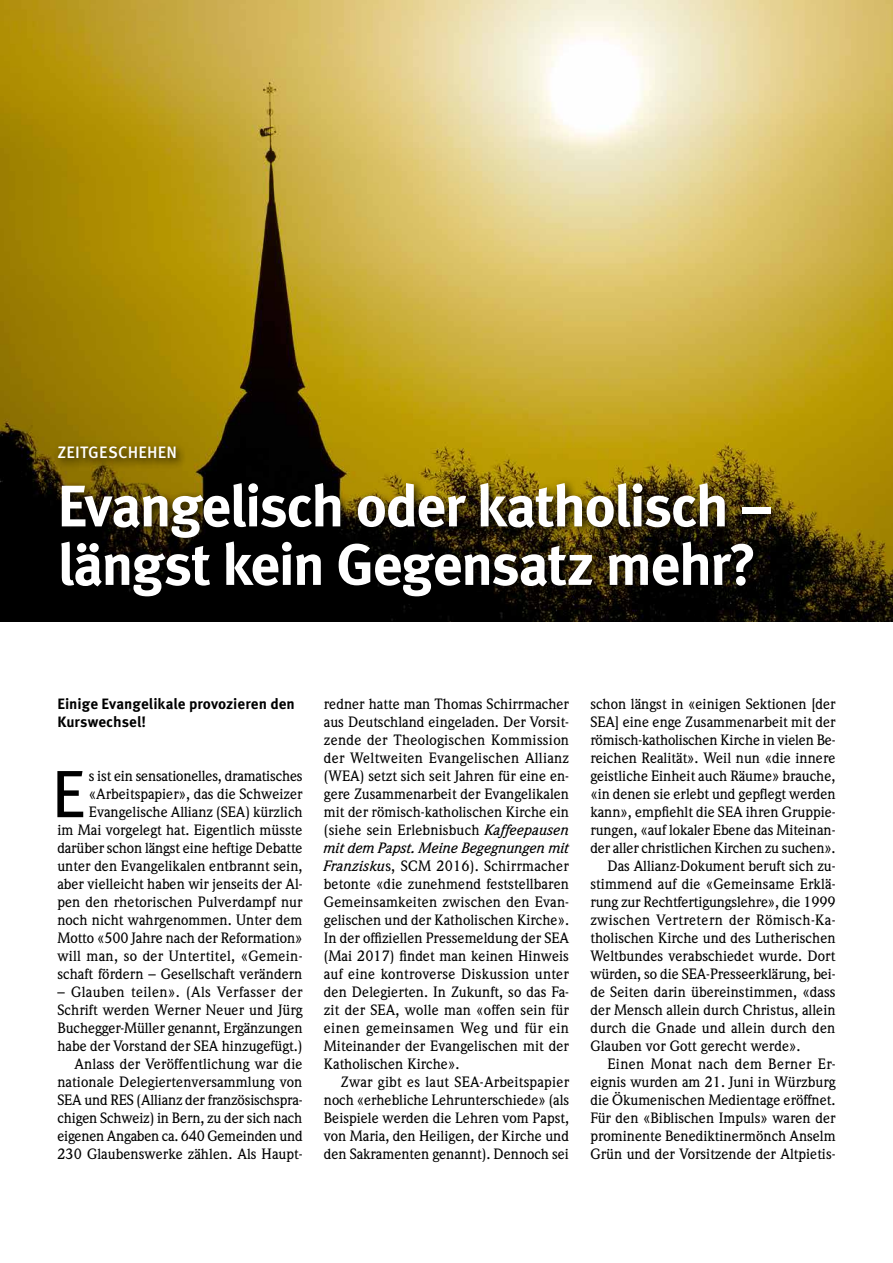
<style>
.page{position:relative;width:893px;height:1263px;background:#fff}
.page>*{position:absolute;margin:0;border:0;box-sizing:border-box;transform-origin:0 0}
.t1{font:66.9px "Meta OT";color:#000}
.t2{font:700 58.5px/58.5px "Meta OT";letter-spacing:-.03em;color:#fff}
.t3{font:500 16.5px "Meta OT";letter-spacing:.015em;color:#fff}
.t4{font:700 15px/18px "Meta OT";color:#000}
.t5{font:500 14.7px/18px "Weidemann";color:#000;text-align:right}
.t6{font:500 14.7px "Weidemann";letter-spacing:.025em;color:#000}
.s1{font-style:italic}
</style>
<div class="page">
<img style="left:0;top:0;width:893px;height:621px">
<div style="left:53px;top:441px;width:730px;height:167px;background:#000;opacity:.89"></div>
<p class="t3" style="left:57px;top:442px;width:121px">ZEITGESCHEHEN</p>
<h2 class="t2" style="left:57px;top:477px;width:718px">Evangelisch oder katholisch – längst kein Gegensatz mehr?</h2>
<p class="t4" style="left:57px;top:695px;width:239px">Einige Evangelikale provozieren den<br>Kurswechsel!</p>
<p class="t5" style="left:57px;top:767px;width:247px">s ist ein sensationelles, dramatisches «Arbeitspapier», das die Schweizer Evangelische Allianz (SEA) kürzlich<br>im Mai vorgelegt hat. Eigentlich müsste darüber schon längst eine heftige Debatte unter den Evangelikalen entbrannt sein, aber vielleicht haben wir jenseits der Al&shy;pen den rhetorischen Pulverdampf nur noch nicht wahrgenommen. Unter dem Motto «500 Jahre nach der Reformation» will man, so der Untertitel, «Gemein&shy;schaft fördern – Gesellschaft verändern</p>
<p class="t5" style="left:57px;top:983px;width:247px">– Glauben teilen». (Als Verfasser der Schrift werden Werner Neuer und Jürg Buchegger-Müller genannt, Ergänzungen habe der Vorstand der SEA hinzugefügt.)<br>Anlass der Veröffentlichung war die nationale Delegiertenversammlung von SEA und RES (Allianz der französischspra&shy;chigen Schweiz) in Bern, zu der sich nach eigenen Angaben ca. 640 Gemeinden und 230 Glaubenswerke zählen. Als Haupt-</p>
<h1 class="t1" style="left:51px;top:753px;width:36px">E</h1>
<p class="t5" style="left:324px;top:695px;width:247px;text-align:justify">redner hatte man Thomas Schirrmacher aus Deutschland eingeladen. Der Vorsit&shy;zende der Theologischen Kommission der Weltweiten Evangelischen Allianz (WEA) setzt sich seit Jahren für eine en&shy;gere Zusammenarbeit der Evangelikalen mit der römisch-katholischen Kirche ein (siehe sein Erlebnisbuch <span class="s1">Kaffeepausen mit dem Papst. Meine Begegnungen mit Franzisku</span>s, SCM 2016). Schirrmacher betonte «die zunehmend feststellbaren Gemeinsamkeiten zwischen den Evan&shy;gelischen und der Katholischen Kirche».<br>In der offiziellen Pressemeldung der SEA (Mai 2017) findet man keinen Hinweis auf eine kontroverse Diskussion unter den Delegierten. In Zukunft, so das Fa&shy;zit der SEA, wolle man «offen sein für einen gemeinsamen Weg und für ein Miteinander der Evangelischen mit der Katholischen Kirche».</p>
<p class="t5" style="left:324px;top:1073px;width:247px;text-align:justify;text-indent:17px">Zwar gibt es laut SEA-Arbeitspapier noch «erhebliche Lehrunterschiede» (als Beispiele werden die Lehren vom Papst, von Maria, den Heiligen, der Kirche und den Sakramenten genannt). Dennoch sei</p>
<p class="t5" style="left:590px;top:695px;width:247px">schon längst in «einigen Sektionen [der</p>
<p class="t5" style="left:590px;top:713px;width:247px">SEA] eine enge Zusammenarbeit mit der</p>
<p class="t5" style="left:590px;top:731px;width:247px">römisch-katholischen Kirche in vielen Be-</p>
<p class="t5" style="left:590px;top:749px;width:247px">reichen Realität». Weil nun «die innere</p>
<p class="t5" style="left:590px;top:767px;width:247px">geistliche Einheit auch Räume» brauche,</p>
<p class="t5" style="left:590px;top:785px;width:247px">«in denen sie erlebt und gepflegt werden</p>
<p class="t5" style="left:590px;top:803px;width:247px">kann», empfiehlt die SEA ihren Gruppie-</p>
<p class="t5" style="left:590px;top:821px;width:247px">rungen, «auf lokaler Ebene das Miteinan-</p>
<p class="t5" style="left:590px;top:839px;width:247px">der aller christlichen Kirchen zu suchen».</p>
<p class="t5" style="left:607px;top:857px;width:230px">Das Allianz-Dokument beruft sich zu-</p>
<p class="t5" style="left:590px;top:875px;width:247px">stimmend auf die «Gemeinsame Erklä-</p>
<p class="t5" style="left:590px;top:893px;width:247px">rung zur Rechtfertigungslehre», die 1999</p>
<p class="t6" style="left:590px;top:911px;width:247px">zwischen Vertretern der Römisch-Ka-</p>
<p class="t5" style="left:590px;top:929px;width:247px">tholischen Kirche und des Lutherischen</p>
<p class="t5" style="left:590px;top:947px;width:247px">Weltbundes verabschiedet wurde. Dort</p>
<p class="t5" style="left:590px;top:965px;width:247px">würden, so die SEA-Presseerklärung, bei-</p>
<p class="t5" style="left:590px;top:983px;width:247px">de Seiten darin übereinstimmen, «dass</p>
<p class="t5" style="left:590px;top:1001px;width:247px">der Mensch allein durch Christus, allein</p>
<p class="t5" style="left:590px;top:1019px;width:247px">durch die Gnade und allein durch den</p>
<p class="t5" style="left:590px;top:1037px;width:212px">Glauben vor Gott gerecht werde».</p>
<p class="t6" style="left:607px;top:1055px;width:230px">Einen Monat nach dem Berner Er-</p>
<p class="t5" style="left:590px;top:1073px;width:247px">eignis wurden am 21. Juni in Würzburg</p>
<p class="t5" style="left:590px;top:1091px;width:247px">die Ökumenischen Medientage eröffnet.</p>
<p class="t5" style="left:590px;top:1109px;width:247px">Für den «Biblischen Impuls» waren der</p>
<p class="t5" style="left:590px;top:1127px;width:247px">prominente Benediktinermönch Anselm</p>
<p class="t5" style="left:590px;top:1145px;width:247px">Grün und der Vorsitzende der Altpietis-</p>
</div>
